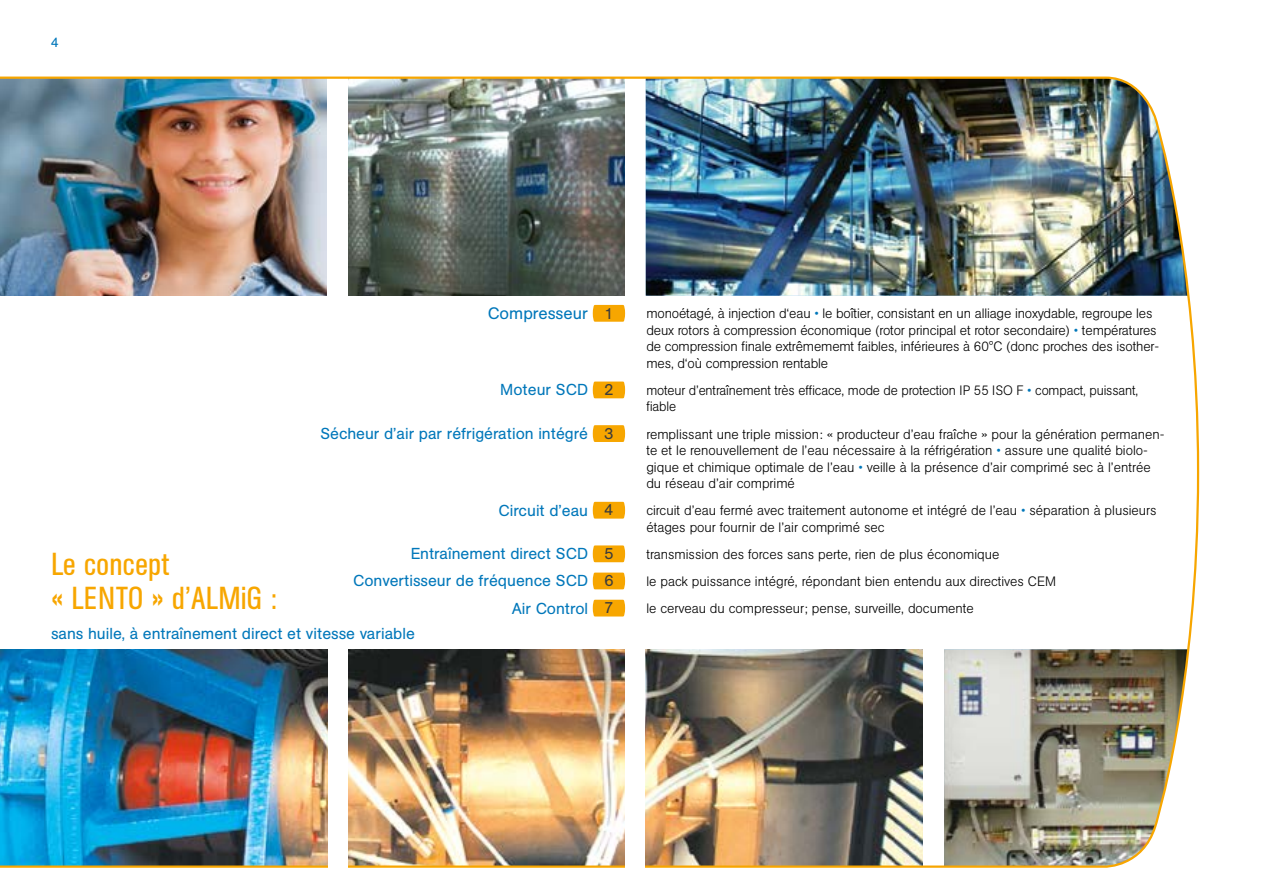
<style>
.page{position:relative;width:1263px;height:893px;background:#fff}
.page>*{position:absolute;margin:0;border:0;box-sizing:border-box;transform-origin:0 0}
.t1{font:31.5px/34.5px "AG Buch Condensed BQ";color:#f7a600}
.t2{font:16.5px "AG Buch BQ";color:#0077ba}
.t3{font:15.75px/27.2px "AG Buch BQ";color:#0077ba;text-align:right}
.t4{font:300 13.5px/16.5px "AG Buch BQ";color:#000}
.t5{font:13.5px "AG Buch BQ";color:#0077ba}
.s1{font-size:15.75px;color:#3c3c3b}
.s2{color:#3c3c3b}
.s3{color:#0077ba}
</style>
<div class="page">
<img style="left:0;top:76px;width:1200px;height:792px">
<div style="left:328px;top:643px;width:20px;height:250px;background:#fff"></div>
<div style="left:625px;top:646px;width:20px;height:247px;background:#fff"></div>
<svg style="left:593px;top:305px;width:32px;height:17px"></svg>
<svg style="left:593px;top:382px;width:32px;height:16px"></svg>
<svg style="left:593px;top:425px;width:32px;height:17px"></svg>
<svg style="left:593px;top:502px;width:32px;height:17px"></svg>
<svg style="left:593px;top:545px;width:32px;height:17px"></svg>
<svg style="left:593px;top:573px;width:32px;height:16px"></svg>
<svg style="left:593px;top:600px;width:32px;height:16px"></svg>
<p class="t5" style="left:51px;top:34px;width:9px">4</p>
<p class="t2" style="left:488px;top:304px;width:127px">Compresseur <span class="s1">1</span></p>
<p class="t3" style="left:500px;top:377px;width:114px">Moteur SCD <span class="s2">2</span></p>
<p class="t3" style="left:320px;top:420px;width:294px">Sécheur d’air par réfrigération intégré <span class="s2">3</span></p>
<p class="t3" style="left:499px;top:497px;width:116px">Circuit d’eau <span class="s2">4</span></p>
<p class="t3" style="left:353px;top:541px;width:261px">Entraînement direct SCD <span class="s2">5<br></span>Convertisseur de fréquence SCD <span class="s2">6<br></span>Air Control <span class="s2">7</span></p>
<p class="t3" style="left:51px;top:620px;width:365px">sans huile, à entraînement direct et vitesse variable</p>
<h1 class="t1" style="left:51px;top:547px;width:228px">Le concept<br>« LENTO » d’ALMiG :</h1>
<p class="t4" style="left:646px;top:305px;width:514px">monoétagé, à injection d‘eau <span class="s3">•</span> le boîtier, consistant en un alliage inoxydable, regroupe les deux rotors à compression économique (rotor principal et rotor secondaire) <span class="s3">•</span> températures de compression finale extrêmememt faibles, inférieures à 60°C (donc proches des isother&shy;mes, d‘où compression rentable</p>
<p class="t4" style="left:646px;top:382px;width:493px">moteur d’entraînement très efficace, mode de protection IP 55 ISO F <span class="s3">•</span> compact, puissant, fiable</p>
<p class="t4" style="left:646px;top:426px;width:520px">remplissant une triple mission: « producteur d’eau fraîche » pour la génération permanen&shy;te et le renouvellement de l’eau nécessaire à la réfrigération <span class="s3">•</span> assure une qualité biolo&shy;gique et chimique optimale de l’eau <span class="s3">•</span> veille à la présence d’air comprimé sec à l’entrée du réseau d’air comprimé</p>
<p class="t4" style="left:646px;top:502px;width:512px">circuit d’eau fermé avec traitement autonome et intégré de l’eau <span class="s3">•</span> séparation à plusieurs étages pour fournir de l’air comprimé sec</p>
<p class="t4" style="left:646px;top:541px;width:411px;line-height:27.2px">transmission des forces sans perte, rien de plus économique<br>le pack puissance intégré, répondant bien entendu aux directives CEM le cerveau du compresseur; pense, surveille, documente</p>
</div>
